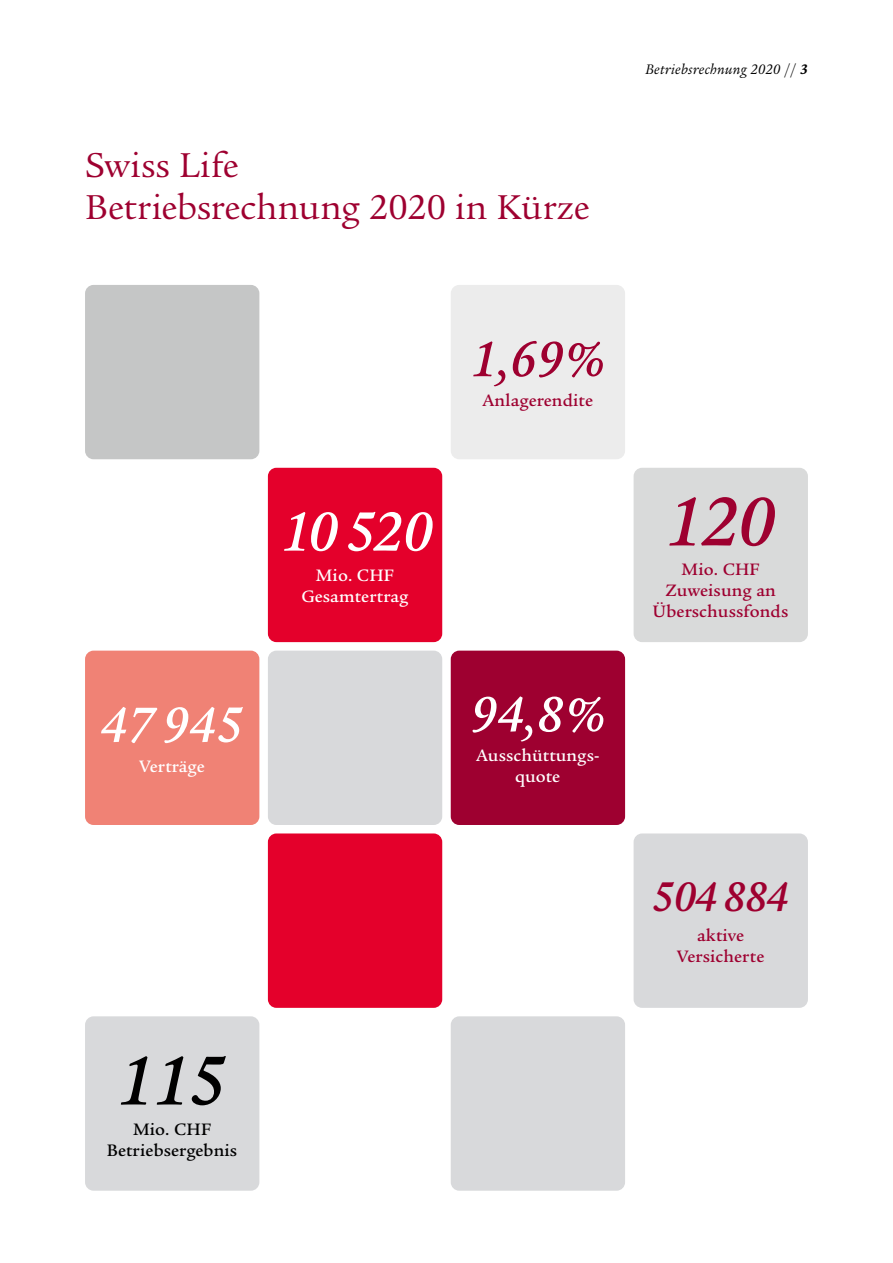
<style>
.page{position:relative;width:893px;height:1263px;background:#fff}
.page>*{position:absolute;margin:0;border:0;box-sizing:border-box;transform-origin:0 0}
.Book_10_13pt_K{font:italic 500 75px "Legacy Serif ITC Pro";color:#000}
.Book_10_13pt_K-2{font:italic 500 75px "Legacy Serif ITC Pro";color:#9e0030}
.Book_10_13pt_K-3{font:italic 500 60px "Legacy Serif ITC Pro";color:#fff}
.Book_10_13pt_K-4{font:italic 500 54px "Legacy Serif ITC Pro";letter-spacing:.005em;color:#fff}
.Book_10_13pt_K-5{font:italic 500 54px "Legacy Serif ITC Pro";color:#9e0030}
.Book_10_13pt_K-6{font:italic 500 45px "Legacy Serif ITC Pro";letter-spacing:-.02em;color:#9e0030}
.Book_25_27pt_K{font:37.5px/42px "Legacy Serif ITC Pro";color:#9e0030}
.Book_10_13pt_K-7{font:500 18px/21px "Legacy Serif ITC Pro";letter-spacing:.005em;color:#9e0030;text-align:center}
.Book_10_13pt_K-8{font:500 18px "Legacy Serif ITC Pro";letter-spacing:.005em;color:#fff}
.Book_10_13pt_K-9{font:500 18px "Legacy Serif ITC Pro";letter-spacing:.005em;color:#000}
.t1{font:italic 15px "Legacy Serif ITC Pro";letter-spacing:.02em;color:#000}
.s1{font-style:normal}
.s2{font-weight:700}
</style>
<div class="page">
<div style="left:85px;top:285px;width:174px;height:174px;background:#c5c6c6;border-radius:8px"></div>
<div style="left:451px;top:285px;width:174px;height:174px;background:#ececec;border-radius:8px"></div>
<div style="left:451px;top:1016px;width:174px;height:175px;background:#d8d9db;border-radius:8px"></div>
<div style="left:268px;top:468px;width:174px;height:174px;background:#e4002b;border-radius:8px"></div>
<div style="left:634px;top:468px;width:174px;height:174px;background:#d9dada;border-radius:8px"></div>
<div style="left:85px;top:651px;width:174px;height:174px;background:#f08275;border-radius:8px"></div>
<div style="left:634px;top:833px;width:174px;height:175px;background:#d8d9db;border-radius:8px"></div>
<div style="left:451px;top:651px;width:174px;height:174px;background:#9e0030;border-radius:8px"></div>
<div style="left:268px;top:833px;width:174px;height:175px;background:#e4002b;border-radius:8px"></div>
<div style="left:268px;top:651px;width:174px;height:174px;background:#d8d9db;border-radius:8px"></div>
<div style="left:85px;top:1016px;width:174px;height:175px;background:#d8d9db;border-radius:8px"></div>
<p class="Book_25_27pt_K" style="left:85px;top:143px;width:506px">Swiss Life<br>Betriebsrechnung 2020 in Kürze</p>
<p class="t1" style="left:645px;top:60px;width:164px">Betriebsrechnung 2020 <span class="s1">//</span> <span class="s2">3</span></p>
<p class="Book_10_13pt_K-4" style="left:101px;top:691px;width:144px">47 945</p>
<p class="Book_10_13pt_K-8" style="left:139px;top:755px;width:67px">Verträge</p>
<p class="Book_10_13pt_K-5" style="left:471px;top:325px;width:135px">1,69%</p>
<p class="Book_10_13pt_K-7" style="left:482px;top:390px;width:112px">Anlagerendite</p>
<p class="Book_10_13pt_K-3" style="left:281px;top:494px;width:153px">10 520</p>
<p class="Book_10_13pt_K-8" style="left:316px;top:564px;width:79px">Mio. CHF</p>
<p class="Book_10_13pt_K-8" style="left:301px;top:585px;width:108px">Gesamtertrag</p>
<p class="Book_10_13pt_K-4" style="left:470px;top:680px;width:136px">94,8%</p>
<p class="Book_10_13pt_K-8" style="left:476px;top:745px;width:125px">Ausschüttungs-</p>
<p class="Book_10_13pt_K-8" style="left:515px;top:766px;width:47px">quote</p>
<p class="Book_10_13pt_K" style="left:117px;top:1033px;width:111px">115</p>
<p class="Book_10_13pt_K-9" style="left:133px;top:1118px;width:79px">Mio. CHF</p>
<p class="Book_10_13pt_K-9" style="left:107px;top:1139px;width:132px">Betriebsergebnis</p>
<p class="Book_10_13pt_K-2" style="left:666px;top:474px;width:111px">120</p>
<p class="Book_10_13pt_K-7" style="left:682px;top:559px;width:79px">Mio. CHF</p>
<p class="Book_10_13pt_K-7" style="left:653px;top:580px;width:137px">Zuweisung an<br>Überschussfonds</p>
<p class="Book_10_13pt_K-6" style="left:652px;top:868px;width:138px">504 884</p>
<p class="Book_10_13pt_K-7" style="left:697px;top:925px;width:48px">aktive</p>
<p class="Book_10_13pt_K-7" style="left:677px;top:946px;width:89px">Versicherte</p>
</div>
